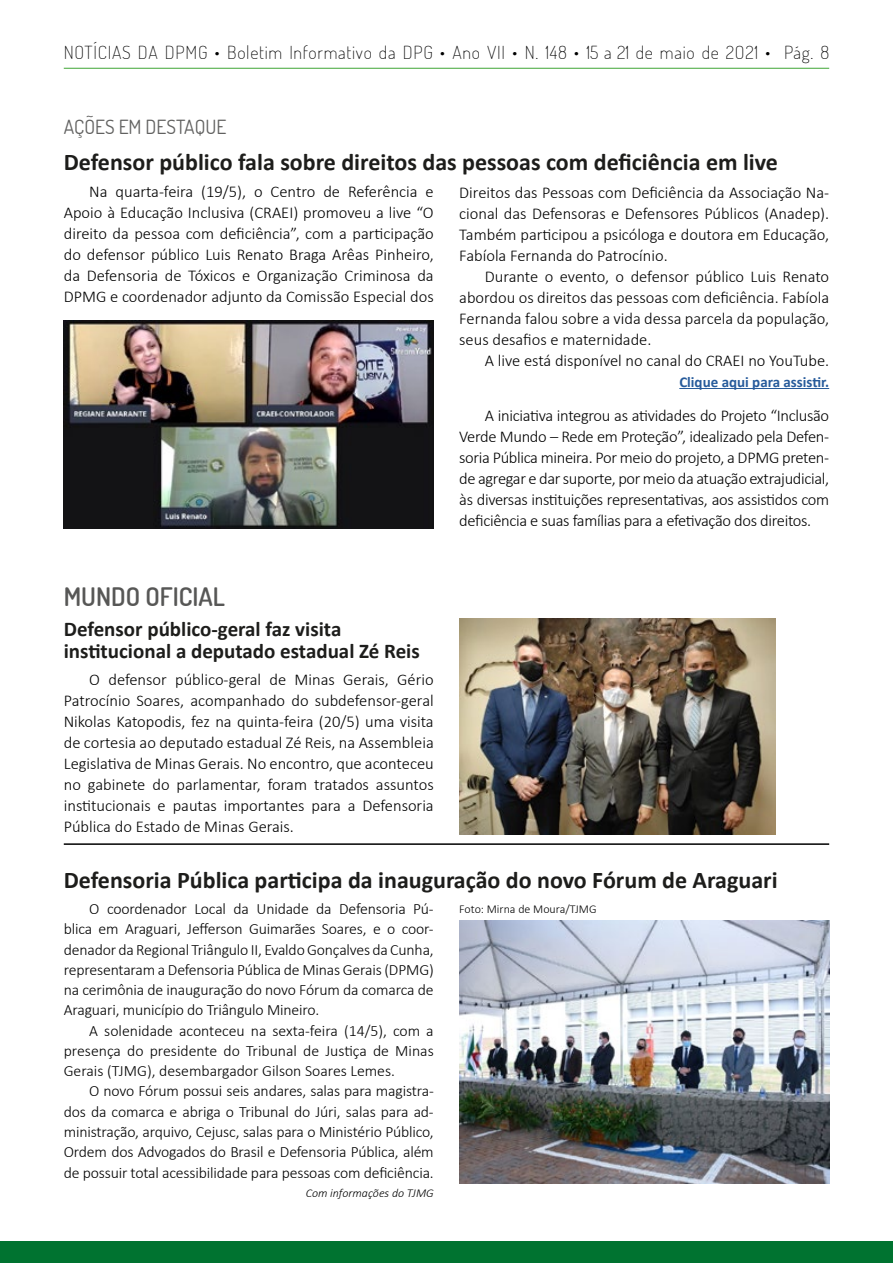
<style>
.page{position:relative;width:893px;height:1263px;background:#fff}
.page>*{position:absolute;margin:0;border:0;box-sizing:border-box;transform-origin:0 0}
.t1{font:600 25.5px "Dosis";color:#575756}
.t2{font:700 24px "Calibri";color:#1d1d1b}
.t3{font:700 21px/22.5px "Calibri";color:#1d1d1b}
.t4{font:19.5px "Dosis";color:#616160}
.t5{font:200 18px "Dosis";letter-spacing:.04em;color:#000}
.t6{font:300 16.5px/21px "Calibri";color:#000;text-align:justify}
.t7{font:300 15.75px/20.2px "Calibri";letter-spacing:-.01em;color:#000;text-align:justify}
.t8{font:700 15px "Calibri";color:#275b9b}
.t9{font:300 12px "Calibri";color:#000}
.t10{font:italic 300 12px "Calibri";color:#000}
</style>
<div class="page">
<div style="left:0;top:1241px;width:893px;height:22px;background:#007330"></div>
<hr style="left:64px;top:68px;width:765px;height:1px;background:#3fa535">
<img style="left:459px;top:618px;width:316px;height:216px">
<img style="left:64px;top:320px;width:370px;height:209px">
<hr style="left:679px;top:388px;width:150px;height:1px;background:#275b9b">
<img style="left:459px;top:921px;width:370px;height:262px">
<hr style="left:64px;top:843px;width:765px;height:2px;background:#000">
<p class="t5" style="left:64px;top:41px;width:767px">NOTÍCIAS DA DPMG • Boletim Informativo da DPG • Ano VII • N. 148 • 15 a 21 de maio de 2O21 • Pág. 8</p>
<p class="t4" style="left:64px;top:114px;width:164px">AÇÕES EM DESTAQUE</p>
<h2 class="t2" style="left:64px;top:147px;width:716px">Defensor público fala sobre direitos das pessoas com deficiência em live</h2>
<p class="t6" style="left:64px;top:181px;width:371px;text-indent:26px">Na quarta-feira (19/5), o Centro de Referência e Apoio à Educação Inclusiva (CRAEI) promoveu a live “O direito da pessoa com deficiência”, com a participação do defensor público Luis Renato Braga Arêas Pinheiro, da Defensoria de Tóxicos e Organização Criminosa da DPMG e coordenador adjunto da Comissão Especial dos</p>
<h1 class="t1" style="left:64px;top:580px;width:163px">MUNDO OFICIAL</h1>
<p class="t3" style="left:64px;top:617px;width:358px">Defensor público-geral faz visita institucional a deputado estadual Zé Reis</p>
<p class="t6" style="left:64px;top:669px;width:371px;text-indent:26px">O defensor público-geral de Minas Gerais, Gério Patrocínio Soares, acompanhado do subdefensor-geral Nikolas Katopodis, fez na quinta-feira (20/5) uma visita de cortesia ao deputado estadual Zé Reis, na Assembleia Legislativa de Minas Gerais. No encontro, que aconteceu no gabinete do parlamentar, foram tratados assuntos institucionais e pautas importantes para a Defensoria Pública do Estado de Minas Gerais.</p>
<p class="t6" style="left:459px;top:182px;width:371px">Direitos das Pessoas com Deficiência da Associação Na&shy;cional das Defensoras e Defensores Públicos (Anadep).<br>Também participou a psicóloga e doutora em Educação, Fabíola Fernanda do Patrocínio.</p>
<p class="t6" style="left:459px;top:266px;width:371px;text-indent:26px">Durante o evento, o defensor público Luis Renato abordou os direitos das pessoas com deficiência. Fabíola Fernanda falou sobre a vida dessa parcela da população, seus desafios e maternidade.</p>
<p class="t6" style="left:485px;top:350px;width:346px">A live está disponível no canal do CRAEI no YouTube.</p>
<p class="t8" style="left:679px;top:372px;width:151px">Clique aqui para assistir.</p>
<p class="t6" style="left:459px;top:404px;width:372px;text-indent:26px">A iniciativa integrou as atividades do Projeto “Inclusão Verde Mundo – Rede em Proteção”, idealizado pela Defen&shy;soria Pública mineira. Por meio do projeto, a DPMG preten&shy;de agregar e dar suporte, por meio da atuação extrajudicial, às diversas instituições representativas, aos assistidos com deficiência e suas famílias para a efetivação dos direitos.</p>
<h2 class="t2" style="left:64px;top:865px;width:715px">Defensoria Pública participa da inauguração do novo Fórum de Araguari</h2>
<p class="t7" style="left:64px;top:899px;width:371px;text-indent:26px">O coordenador Local da Unidade da Defensoria Pú&shy;blica em Araguari, Jefferson Guimarães Soares, e o coor&shy;denador da Regional Triângulo II, Evaldo Gonçalves da Cunha, representaram a Defensoria Pública de Minas Gerais (DPMG) na cerimônia de inauguração do novo Fórum da comarca de Araguari, município do Triângulo Mineiro.</p>
<p class="t7" style="left:64px;top:1020px;width:371px;text-indent:26px">A solenidade aconteceu na sexta-feira (14/5), com a presença do presidente do Tribunal de Justiça de Minas Gerais (TJMG), desembargador Gilson Soares Lemes.</p>
<p class="t7" style="left:64px;top:1081px;width:372px;text-indent:26px">O novo Fórum possui seis andares, salas para magistra&shy;dos da comarca e abriga o Tribunal do Júri, salas para ad&shy;ministração, arquivo, Cejusc, salas para o Ministério Público, Ordem dos Advogados do Brasil e Defensoria Pública, além de possuir total acessibilidade para pessoas com deficiência.</p>
<p class="t10" style="left:306px;top:1185px;width:129px">Com informações do TJMG</p>
<p class="t9" style="left:459px;top:901px;width:139px">Foto: Mirna de Moura/TJMG</p>
</div>
